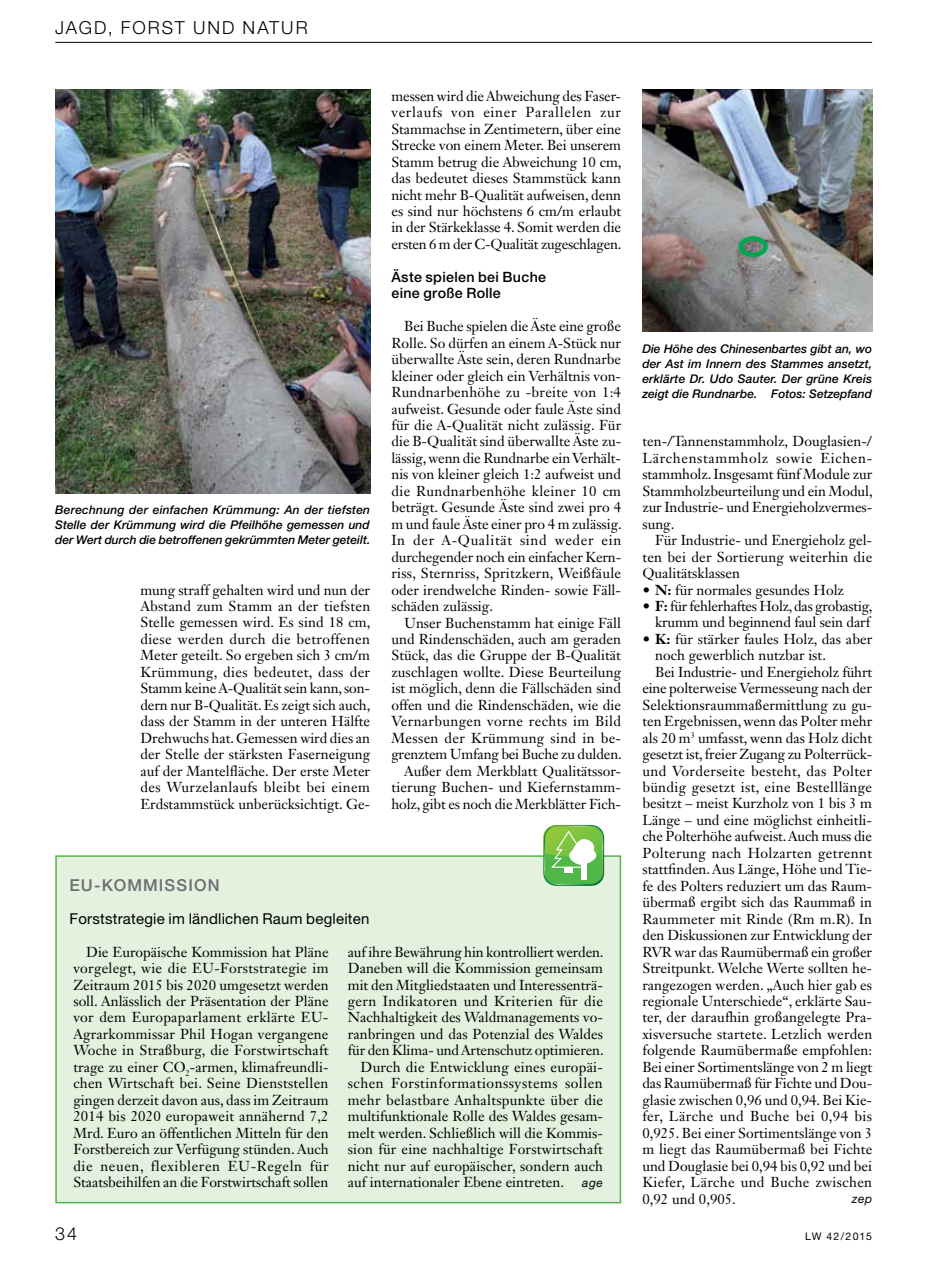
<style>
.page{position:relative;width:936px;height:1263px;background:#fff}
.page>*{position:absolute;margin:0;border:0;box-sizing:border-box;transform-origin:0 0}
.t1{font:300 18px "Helvetica Neue LT Std";letter-spacing:.11em;color:#000}
.t2{font:500 16.5px "Helvetica Neue LT Std";letter-spacing:.07em;color:#6d6e71}
.t3{font:15px "Helvetica Neue LT Std";letter-spacing:.015em;color:#000}
.t4{font:14.25px/16.5px "Janson Text LT Std";color:#000;text-align:justify}
.t5{font:14.25px "Janson Text LT Std";letter-spacing:.025em;color:#000}
.t6{font:14.25px "Janson Text LT Std";letter-spacing:.02em;color:#000}
.t7{font:14.25px/16.5px "Janson Text LT Std";letter-spacing:-.02em;color:#000;text-align:right}
.t8{font:14.25px "Janson Text LT Std";letter-spacing:.035em;color:#000}
.t9{font:500 14.25px/16.5px "Helvetica Neue LT Std";letter-spacing:.02em;color:#000}
.t10{font:italic 500 12px/15px "Helvetica Neue LT Std";color:#000;text-align:justify}
.t11{font:italic 12px "Helvetica Neue LT Std";letter-spacing:.05em;color:#000}
.t12{font:10.5px "Helvetica Neue LT Std";letter-spacing:.105em;color:#000}
.s1{font-weight:700}
</style>
<div class="page">
<hr style="left:55px;top:42px;width:817px;height:1px;background:#000">
<div style="left:56px;top:856px;width:564px;height:347px;background:#e3f1de"></div>
<div style="left:55px;top:855px;width:566px;height:348px;border:2px solid #50b848"></div>
<svg style="left:543px;top:825px;width:61px;height:61px;background:#85c86d"></svg>
<div style="left:581px;top:860px;width:5px;height:20px;background:#fff"></div>
<img style="left:55px;top:89px;width:315px;height:404px">
<img style="left:642px;top:89px;width:230px;height:242px">
<div style="left:738px;top:236px;width:29px;height:21px;border:4px solid #00a651;border-radius:50%"></div>
<p class="t1" style="left:55px;top:17px;width:254px">JAGD, FORST UND NATUR</p>
<p class="t10" style="left:55px;top:502px;width:316px">Berechnung der einfachen Krümmung: An der tiefsten Stelle der Krümmung wird die Pfeilhöhe gemessen und der Wert durch die betroffenen gekrümmten Meter geteilt.</p>
<p class="t4" style="left:140px;top:581px;width:232px">mung straff gehalten wird und nun der Abstand zum Stamm an der tiefsten Stelle gemessen wird. Es sind 18 cm, diese werden durch die betroffenen Meter geteilt. So ergeben sich 3 cm/m Krümmung, dies bedeutet, dass der Stamm keine A-Qualität sein kann, son&shy;dern nur B-Qualität. Es zeigt sich auch, dass der Stamm in der unteren Hälfte Drehwuchs hat. Gemessen wird dies an der Stelle der stärksten Faserneigung auf der Mantelfläche. Der erste Meter des Wurzelanlaufs bleibt bei einem Erdstammstück unberücksichtigt. Ge-</p>
<p class="t4" style="left:391px;top:87px;width:232px">messen wird die Abweichung des Faser&shy;verlaufs von einer Parallelen zur Stammachse in Zentimetern, über eine Strecke von einem Meter. Bei unserem Stamm betrug die Abweichung 10 cm, das bedeutet dieses Stammstück kann nicht mehr B-Qualität aufweisen, denn es sind nur höchstens 6 cm/m erlaubt in der Stärkeklasse 4. Somit werden die ersten 6 m der C-Qualität zugeschlagen.</p>
<p class="t9" style="left:391px;top:268px;width:156px">Äste spielen bei Buche eine große Rolle</p>
<p class="t4" style="left:391px;top:318px;width:232px;text-indent:13px">Bei Buche spielen die Äste eine große Rolle. So dürfen an einem A-Stück nur überwallte Äste sein, deren Rundnarbe kleiner oder gleich ein Verhältnis von-Rundnarbenhöhe zu -breite von 1:4 aufweist. Gesunde oder faule Äste sind für die A-Qualität nicht zulässig. Für die B-Qualität sind überwallte Äste zu&shy;lässig, wenn die Rundnarbe ein Verhält&shy;nis von kleiner gleich 1:2 aufweist und die Rundnarbenhöhe kleiner 10 cm beträgt. Gesunde Äste sind zwei pro 4 m und faule Äste einer pro 4 m zulässig.<br>In der A-Qualität sind weder ein durchegender noch ein einfacher Kern&shy;riss, Sternriss, Spritzkern, Weißfäule oder irendwelche Rinden- sowie Fäll&shy;schäden zulässig.</p>
<p class="t4" style="left:391px;top:614px;width:232px;text-align:right">Unser Buchenstamm hat einige Fäll und Rindenschäden, auch am geraden Stück, das die Gruppe der B-Qualität zuschlagen wollte. Diese Beurteilung ist möglich, denn die Fällschäden sind offen und die Rindenschäden, wie die Vernarbungen vorne rechts im Bild Messen der Krümmung sind in be&shy;grenztem Umfang bei Buche zu dulden.<br>Außer dem Merkblatt Qualitätssor&shy;tierung Buchen- und Kiefernstamm&shy;holz, gibt es noch die Merkblätter Fich-</p>
<p class="t2" style="left:70px;top:875px;width:152px">EU-Kommission</p>
<p class="t3" style="left:70px;top:909px;width:301px">Forststrategie im ländlichen Raum begleiten</p>
<p class="t4" style="left:73px;top:943px;width:257px;text-indent:13px">Die Europäische Kommission hat Pläne vorgelegt, wie die EU-Forststrategie im Zeitraum 2015 bis 2020 umgesetzt werden soll. Anlässlich der Präsentation der Pläne vor dem Europaparlament erklärte EU-Agrarkommissar Phil Hogan vergangene Woche in Straßburg, die Forstwirtschaft trage zu einer CO<sub>2</sub>-armen, klimafreundli&shy;chen Wirtschaft bei. Seine Dienststellen gingen derzeit davon aus, dass im Zeitraum 2014 bis 2020 europaweit annähernd 7,2<br>Mrd. Euro an öffentlichen Mitteln für den Forstbereich zur Verfügung stünden. Auch die neuen, flexibleren EU-Regeln für Staatsbeihilfen an die Forstwirtschaft sollen</p>
<p class="t4" style="left:348px;top:943px;width:257px">auf ihre Bewährung hin kontrolliert werden.</p>
<p class="t4" style="left:348px;top:960px;width:257px">Daneben will die Kommission gemeinsam</p>
<p class="t4" style="left:348px;top:976px;width:257px">mit den Mitgliedstaaten und Interessenträ-</p>
<p class="t5" style="left:348px;top:992px;width:257px">gern Indikatoren und Kriterien für die</p>
<p class="t4" style="left:348px;top:1009px;width:257px">Nachhaltigkeit des Waldmanagements vo-</p>
<p class="t4" style="left:348px;top:1025px;width:257px">ranbringen und das Potenzial des Waldes</p>
<p class="t4" style="left:348px;top:1042px;width:257px">für den Klima- und Artenschutz optimieren.</p>
<p class="t4" style="left:360px;top:1058px;width:244px">Durch die Entwicklung eines europäi-</p>
<p class="t8" style="left:348px;top:1074px;width:256px">schen Forstinformationssystems sollen</p>
<p class="t6" style="left:348px;top:1091px;width:257px">mehr belastbare Anhaltspunkte über die</p>
<p class="t4" style="left:348px;top:1108px;width:257px">multifunktionale Rolle des Waldes gesam-</p>
<p class="t4" style="left:348px;top:1124px;width:257px">melt werden. Schließlich will die Kommis-</p>
<p class="t4" style="left:348px;top:1141px;width:257px">sion für eine nachhaltige Forstwirtschaft</p>
<p class="t4" style="left:348px;top:1157px;width:257px">nicht nur auf europäischer, sondern auch</p>
<p class="t4" style="left:348px;top:1174px;width:218px">auf internationaler Ebene eintreten.</p>
<p class="t11" style="left:582px;top:1175px;width:22px">age</p>
<p class="t10" style="left:642px;top:341px;width:231px">Die Höhe des Chinesenbartes gibt an, wo der Ast im Innern des Stammes ansetzt, erklärte Dr. Udo Sauter. Der grüne Kreis zeigt die Rundnarbe. Fotos: Setzepfand</p>
<p class="t4" style="left:642px;top:433px;width:232px">ten-/Tannenstammholz, Douglasien-/ Lärchenstammholz sowie Eichen&shy;stammholz. Insgesamt fünf Module zur Stammholzbeurteilung und ein Modul, zur Industrie- und Energieholzvermes&shy;sung.</p>
<p class="t4" style="left:642px;top:532px;width:231px;text-indent:13px">Für Industrie- und Energieholz gel&shy;ten bei der Sortierung weiterhin die Qualitätsklassen</p>
<p class="t4" style="left:642px;top:581px;width:203px"><span class="s1">• N:</span> für normales gesundes Holz</p>
<p class="t7" style="left:642px;top:598px;width:232px"><span class="s1">• F:</span> für fehlerhaftes Holz, das grobastig, krumm und beginnend faul sein darf</p>
<p class="t4" style="left:642px;top:631px;width:231px"><span class="s1">• K:</span> für stärker faules Holz, das aber</p>
<p class="t4" style="left:655px;top:647px;width:172px">noch gewerblich nutzbar ist.</p>
<p class="t4" style="left:655px;top:663px;width:218px">Bei Industrie- und Energieholz führt</p>
<p class="t4" style="left:642px;top:680px;width:231px">eine polterweise Vermesseung nach der</p>
<p class="t4" style="left:642px;top:696px;width:231px">Selektionsraummaßermittlung zu gu-</p>
<p class="t4" style="left:642px;top:713px;width:231px">ten Ergebnissen, wenn das Polter mehr</p>
<p class="t4" style="left:642px;top:729px;width:231px">als 20 m<sup>3</sup> umfasst, wenn das Holz dicht</p>
<p class="t4" style="left:642px;top:746px;width:231px">gesetzt ist, freier Zugang zu Polterrück-</p>
<p class="t5" style="left:642px;top:761px;width:231px">und Vorderseite besteht, das Polter</p>
<p class="t6" style="left:642px;top:778px;width:231px">bündig gesetzt ist, eine Bestelllänge</p>
<p class="t4" style="left:642px;top:795px;width:231px">besitzt – meist Kurzholz von 1 bis 3 m</p>
<p class="t4" style="left:642px;top:812px;width:231px">Länge – und eine möglichst einheitli-</p>
<p class="t4" style="left:642px;top:828px;width:231px">che Polterhöhe aufweist. Auch muss die</p>
<p class="t5" style="left:642px;top:844px;width:231px">Polterung nach Holzarten getrennt</p>
<p class="t4" style="left:642px;top:861px;width:231px">stattfinden. Aus Länge, Höhe und Tie-</p>
<p class="t4" style="left:642px;top:877px;width:231px">fe des Polters reduziert um das Raum-</p>
<p class="t4" style="left:642px;top:894px;width:231px">übermaß ergibt sich das Raummaß in</p>
<p class="t4" style="left:642px;top:910px;width:231px">Raummeter mit Rinde (Rm m.R). In</p>
<p class="t4" style="left:642px;top:927px;width:231px">den Diskussionen zur Entwicklung der</p>
<p class="t4" style="left:642px;top:943px;width:231px">RVR war das Raumübermaß ein großer</p>
<p class="t4" style="left:642px;top:960px;width:231px">Streitpunkt. Welche Werte sollten he-</p>
<p class="t4" style="left:642px;top:976px;width:231px">rangezogen werden. „Auch hier gab es</p>
<p class="t4" style="left:642px;top:993px;width:231px">regionale Unterschiede“, erklärte Sau-</p>
<p class="t4" style="left:642px;top:1009px;width:231px">ter, der daraufhin großangelegte Pra-</p>
<p class="t4" style="left:642px;top:1025px;width:231px">xisversuche startete. Letzlich werden</p>
<p class="t4" style="left:642px;top:1042px;width:231px">folgende Raumübermaße empfohlen:</p>
<p class="t4" style="left:642px;top:1058px;width:231px">Bei einer Sortimentslänge von 2 m liegt</p>
<p class="t4" style="left:642px;top:1075px;width:231px">das Raumübermaß für Fichte und Dou-</p>
<p class="t4" style="left:642px;top:1091px;width:231px">glasie zwischen 0,96 und 0,94. Bei Kie-</p>
<p class="t5" style="left:642px;top:1107px;width:231px">fer, Lärche und Buche bei 0,94 bis</p>
<p class="t4" style="left:642px;top:1124px;width:231px">0,925. Bei einer Sortimentslänge von 3</p>
<p class="t4" style="left:642px;top:1141px;width:231px">m liegt das Raumübermaß bei Fichte</p>
<p class="t4" style="left:642px;top:1157px;width:231px">und Douglasie bei 0,94 bis 0,92 und bei</p>
<p class="t5" style="left:642px;top:1173px;width:231px">Kiefer, Lärche und Buche zwischen</p>
<p class="t4" style="left:642px;top:1190px;width:95px">0,92 und 0,905.</p>
<p class="t11" style="left:852px;top:1192px;width:22px">zep</p>
<p class="t1" style="left:55px;top:1222px;width:23px">34</p>
<p class="t12" style="left:805px;top:1230px;width:68px">LW 42/2015</p>
</div>
